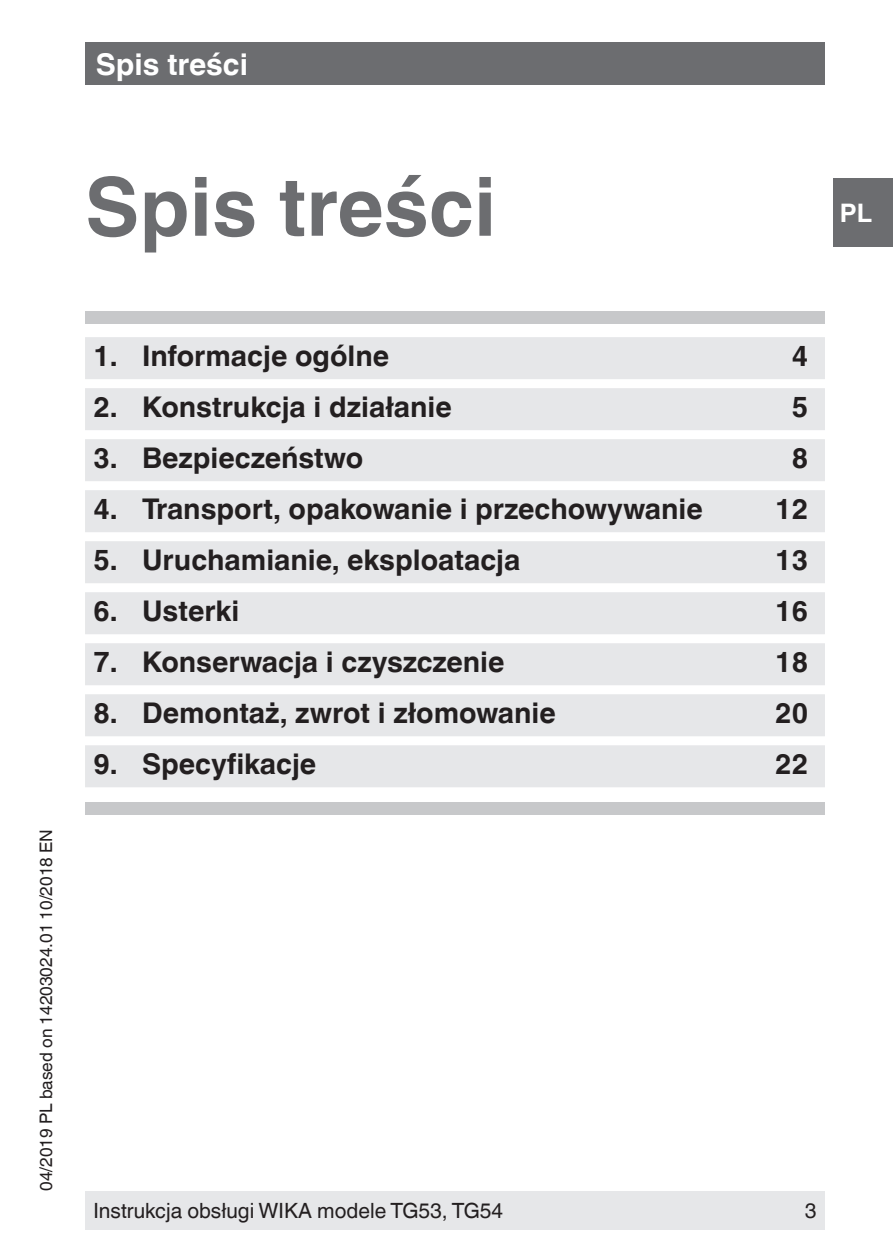
<style>
.page{position:relative;width:893px;height:1259px;background:#fff}
.page>*{position:absolute;margin:0;border:0;box-sizing:border-box;transform-origin:0 0}
.t1{font:700 81px "Helvetica World";color:#6c6d70}
.t2{font:700 30px "Helvetica World";color:#fff}
.t3{font:700 28.5px "Helvetica World";color:#231f20}
.t4{font:700 25.5px "Helvetica World";color:#fff}
.t5{font:21px "Helvetica World";color:#231f20}
.t6{font:17.4px "Helvetica World";color:#231f20}
</style>
<div class="page">
<div style="left:85px;top:1191px;width:740px;height:38px;background:#e6e7e9"></div>
<div style="left:833px;top:179px;width:60px;height:68px;background:#6c6d70"></div>
<div style="left:85px;top:43px;width:740px;height:42px;background:#6c6d70"></div>
<div style="left:85px;top:337px;width:740px;height:42px;background:#e6e7e9"></div>
<div style="left:85px;top:388px;width:740px;height:42px;background:#e6e7e9"></div>
<div style="left:85px;top:439px;width:740px;height:42px;background:#e6e7e9"></div>
<div style="left:85px;top:490px;width:740px;height:42px;background:#e6e7e9"></div>
<div style="left:85px;top:541px;width:740px;height:42px;background:#e6e7e9"></div>
<div style="left:85px;top:592px;width:740px;height:42px;background:#e6e7e9"></div>
<div style="left:85px;top:643px;width:740px;height:42px;background:#e6e7e9"></div>
<div style="left:85px;top:694px;width:740px;height:42px;background:#e6e7e9"></div>
<div style="left:85px;top:745px;width:740px;height:42px;background:#e6e7e9"></div>
<div style="left:85px;top:311px;width:740px;height:13px;background:#c7c8ca"></div>
<div style="left:85px;top:802px;width:740px;height:13px;background:#c7c8ca"></div>
<p class="t2" style="left:96px;top:47px;width:154px">Spis treści</p>
<h1 class="t1" style="left:85px;top:160px;width:413px">Spis treści</h1>
<p class="t4" style="left:840px;top:198px;width:34px">PL</p>
<p class="t6" style="left:36px;top:1191px;width:363px;rotate:-90deg">04/2019 PL based on 14203024.01 10/2018 EN</p>
<p class="t3" style="left:94px;top:340px;width:297px">1. Informacje ogólne</p>
<p class="t3" style="left:792px;top:340px;width:18px">4</p>
<p class="t3" style="left:94px;top:391px;width:360px">2. Konstrukcja i działanie</p>
<p class="t3" style="left:792px;top:391px;width:18px">5</p>
<p class="t3" style="left:94px;top:442px;width:271px">3. Bezpieczeństwo</p>
<p class="t3" style="left:792px;top:442px;width:18px">8</p>
<p class="t3" style="left:94px;top:493px;width:611px">4. Transport, opakowanie i przechowywanie</p>
<p class="t3" style="left:775px;top:493px;width:34px">12</p>
<p class="t3" style="left:94px;top:544px;width:428px">5. Uruchamianie, eksploatacja</p>
<p class="t3" style="left:775px;top:544px;width:34px">13</p>
<p class="t3" style="left:94px;top:595px;width:147px">6. Usterki</p>
<p class="t3" style="left:775px;top:595px;width:34px">16</p>
<p class="t3" style="left:94px;top:646px;width:412px">7. Konserwacja i czyszczenie</p>
<p class="t3" style="left:775px;top:646px;width:34px">18</p>
<p class="t3" style="left:94px;top:697px;width:464px">8. Demontaż, zwrot i złomowanie</p>
<p class="t3" style="left:775px;top:697px;width:34px">20</p>
<p class="t3" style="left:94px;top:748px;width:224px">9. Specyfikacje</p>
<p class="t3" style="left:775px;top:748px;width:34px">22</p>
<p class="t5" style="left:94px;top:1198px;width:411px">Instrukcja obsługi WIKA modele TG53, TG54</p>
<p class="t5" style="left:805px;top:1198px;width:13px">3</p>
</div>
